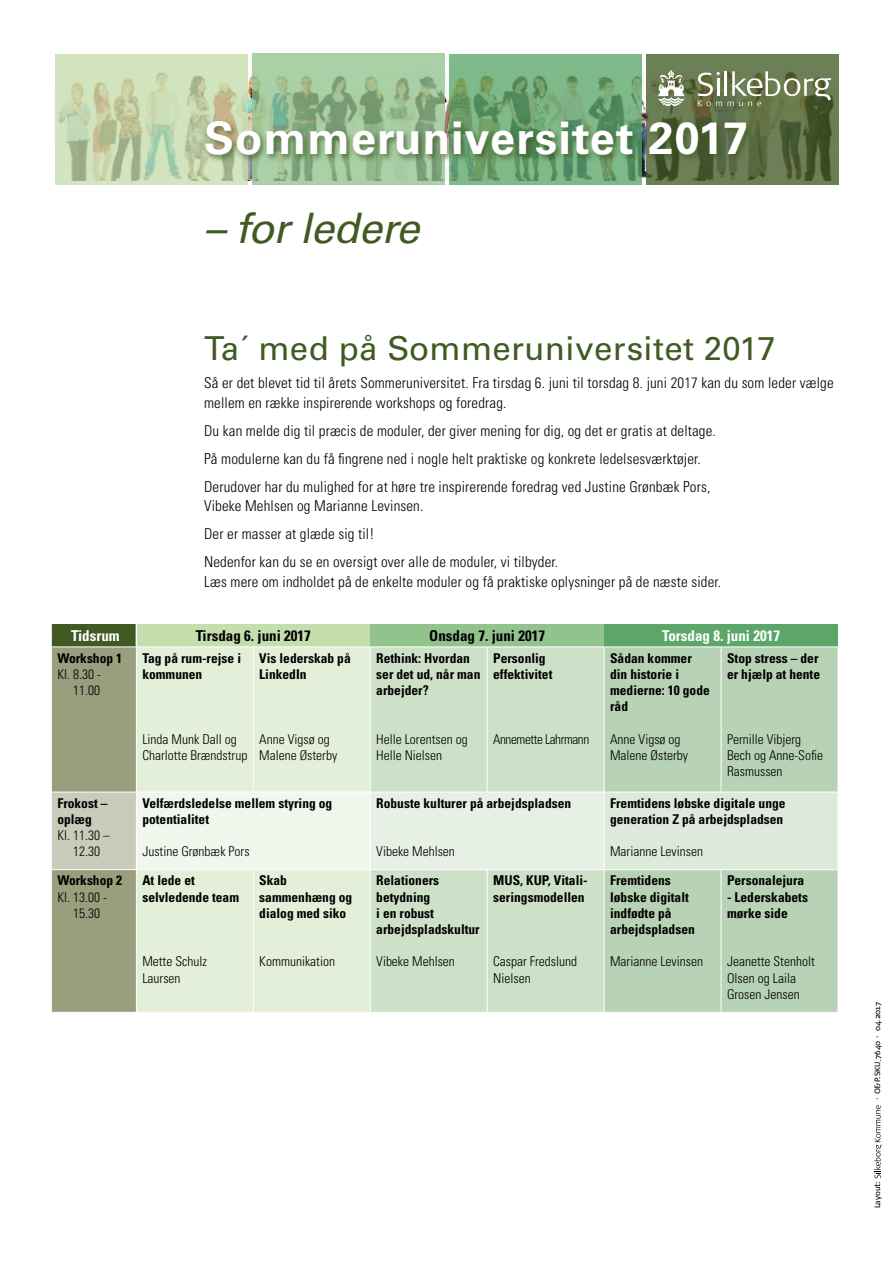
<style>
.page{position:relative;width:893px;height:1263px;background:#fff}
.page>*{position:absolute;margin:0;border:0;box-sizing:border-box;transform-origin:0 0}
.t1{font:700 45px "Univers LT Std";letter-spacing:.025em;color:#fff}
.t2{font:italic 42px "Univers LT Std";letter-spacing:-.02em;color:#415a24}
.t3{font:33px "Univers LT Std";letter-spacing:.01em;color:#415a24}
.t4{font:300 condensed 15px/28px "Univers LT Std";letter-spacing:.01em;color:#000}
.t5{font:700 condensed 15px "Univers LT Std";color:#000}
.t6{font:700 condensed 15px "Univers LT Std";color:#fff}
.t7{font:700 condensed 13.5px/16.2px "Univers LT Std";color:#000}
.t8{font:300 condensed 13.5px/16.2px "Univers LT Std";color:#000}
.t9{font:300 condensed 13.5px "Univers LT Std";letter-spacing:-.03em;color:#000}
.t10{font:7.65px "Signa Normal";letter-spacing:-.005em;color:#000}
</style>
<div class="page">
<svg style="left:55px;top:54px;width:193px;height:131px;background:#c7d7b0"></svg>
<svg style="left:252px;top:53px;width:193px;height:132px;background:#9dc197"></svg>
<svg style="left:449px;top:54px;width:193px;height:131px;background:#75ac7c"></svg>
<svg style="left:646px;top:54px;width:193px;height:131px;background:#607248"></svg>
<svg style="left:874px;top:1105px;width:8px;height:73px"></svg>
<hr style="left:725px;top:71px;width:2px;height:25px;background:#fff">
<svg style="left:728px;top:71px;width:103px;height:35px;background:#808d69"></svg>
<svg style="left:658px;top:70px;width:27px;height:36px"></svg>
<svg style="left:698px;top:72px;width:24px;height:34px"></svg>
<div style="left:204px;top:119px;width:550px;height:44px;background:#415a24;opacity:.75"></div>
<div style="left:136px;top:624px;width:234px;height:23px;background:#c5dead"></div>
<div style="left:370px;top:624px;width:234px;height:23px;background:#92c38d"></div>
<div style="left:604px;top:624px;width:234px;height:23px;background:#5ba668"></div>
<div style="left:137px;top:647px;width:233px;height:365px;background:#e3efd8"></div>
<div style="left:371px;top:647px;width:233px;height:365px;background:#cde1c8"></div>
<div style="left:605px;top:647px;width:233px;height:365px;background:#b7d2b4"></div>
<div style="left:136px;top:792px;width:234px;height:78px;background:#f1f7ec"></div>
<div style="left:370px;top:792px;width:234px;height:78px;background:#e7f0e4"></div>
<div style="left:604px;top:792px;width:234px;height:78px;background:#dde9db"></div>
<svg style="left:51px;top:624px;width:86px;height:388px;background:#9ea383"></svg>
<hr style="left:51px;top:646px;width:85px;height:1px;background:#fff">
<hr style="left:136px;top:646px;width:117px;height:1px;background:#fff">
<hr style="left:253px;top:646px;width:118px;height:1px;background:#fff">
<hr style="left:371px;top:646px;width:116px;height:1px;background:#fff">
<hr style="left:487px;top:646px;width:117px;height:1px;background:#fff">
<hr style="left:604px;top:646px;width:117px;height:1px;background:#fff">
<hr style="left:721px;top:646px;width:117px;height:1px;background:#fff">
<hr style="left:51px;top:647px;width:1px;height:145px;background:#fff">
<hr style="left:136px;top:647px;width:1px;height:145px;background:#fff">
<hr style="left:51px;top:792px;width:85px;height:1px;background:#fff">
<hr style="left:136px;top:792px;width:117px;height:1px;background:#fff">
<hr style="left:253px;top:792px;width:118px;height:1px;background:#fff">
<hr style="left:253px;top:647px;width:1px;height:145px;background:#fff">
<hr style="left:487px;top:647px;width:1px;height:145px;background:#fff">
<hr style="left:721px;top:647px;width:1px;height:145px;background:#fff">
<hr style="left:371px;top:792px;width:116px;height:1px;background:#fff">
<hr style="left:487px;top:792px;width:117px;height:1px;background:#fff">
<hr style="left:604px;top:792px;width:117px;height:1px;background:#fff">
<hr style="left:721px;top:792px;width:117px;height:1px;background:#fff">
<hr style="left:51px;top:792px;width:1px;height:77px;background:#fff">
<hr style="left:136px;top:792px;width:1px;height:77px;background:#fff">
<hr style="left:370px;top:792px;width:1px;height:77px;background:#fff">
<hr style="left:604px;top:792px;width:1px;height:77px;background:#fff">
<hr style="left:51px;top:869px;width:85px;height:1px;background:#fff">
<hr style="left:136px;top:869px;width:117px;height:1px;background:#fff">
<hr style="left:253px;top:869px;width:118px;height:1px;background:#fff">
<hr style="left:371px;top:869px;width:116px;height:1px;background:#fff">
<hr style="left:487px;top:869px;width:117px;height:1px;background:#fff">
<hr style="left:604px;top:869px;width:117px;height:1px;background:#fff">
<hr style="left:721px;top:869px;width:117px;height:1px;background:#fff">
<hr style="left:51px;top:870px;width:1px;height:142px;background:#fff">
<hr style="left:136px;top:870px;width:1px;height:142px;background:#fff">
<hr style="left:253px;top:870px;width:1px;height:142px;background:#fff">
<hr style="left:487px;top:870px;width:1px;height:142px;background:#fff">
<hr style="left:721px;top:870px;width:1px;height:142px;background:#fff">
<h1 class="t1" style="left:204px;top:112px;width:545px">Sommeruniversitet 2017</h1>
<h2 class="t2" style="left:204px;top:203px;width:217px">– for ledere</h2>
<h3 class="t3" style="left:204px;top:329px;width:573px">Ta´ med på Sommeruniversitet 2017</h3>
<p class="t4" style="left:204px;top:373px;width:631px;line-height:19.5px">Så er det blevet tid til årets Sommeruniversitet. Fra tirsdag 6. juni til torsdag 8. juni 2017 kan du som leder vælge mellem en række inspirerende workshops og foredrag.</p>
<p class="t4" style="left:204px;top:416px;width:513px">Du kan melde dig til præcis de moduler, der giver mening for dig, og det er gratis at deltage.<br>På modulerne kan du få fingrene ned i nogle helt praktiske og konkrete ledelsesværktøjer.<br>Derudover har du mulighed for at høre tre inspirerende foredrag ved Justine Grønbæk Pors,</p>
<p class="t4" style="left:204px;top:492px;width:355px">Vibeke Mehlsen og Marianne Levinsen.<br>Der er masser at glæde sig til!<br>Nedenfor kan du se en oversigt over alle de moduler, vi tilbyder.</p>
<p class="t4" style="left:204px;top:567px;width:519px">Læs mere om indholdet på de enkelte moduler og få praktiske oplysninger på de næste sider.</p>
<p class="t6" style="left:71px;top:626px;width:50px">Tidsrum</p>
<p class="t5" style="left:196px;top:626px;width:117px">Tirsdag 6. juni 2017</p>
<p class="t5" style="left:429px;top:626px;width:117px">Onsdag 7. juni 2017</p>
<p class="t6" style="left:662px;top:626px;width:120px">Torsdag 8. juni 2017</p>
<p class="t7" style="left:57px;top:650px;width:66px">Workshop 1</p>
<p class="t8" style="left:57px;top:666px;width:45px;text-align:right">Kl. 8.30 -<br>11.00</p>
<p class="t7" style="left:610px;top:650px;width:101px">Sådan kommer din historie i medierne: 10 gode råd</p>
<p class="t8" style="left:610px;top:731px;width:79px">Anne Vigsø og<br>Malene Østerby</p>
<p class="t7" style="left:142px;top:650px;width:100px">Tag på rum-rejse i kommunen</p>
<p class="t7" style="left:259px;top:650px;width:93px">Vis lederskab på<br>LinkedIn</p>
<p class="t7" style="left:727px;top:650px;width:95px">Stop stress – der er hjælp at hente</p>
<p class="t7" style="left:376px;top:650px;width:106px">Rethink: Hvordan ser det ud, når man arbejder?</p>
<p class="t8" style="left:376px;top:731px;width:93px">Helle Lorentsen og<br>Helle Nielsen</p>
<p class="t7" style="left:493px;top:650px;width:61px">Personlig effektivitet</p>
<p class="t9" style="left:493px;top:731px;width:98px">Annemette Lahrmann</p>
<p class="t8" style="left:727px;top:731px;width:97px">Pernille Vibjerg<br>Bech og Anne-Sofie<br>Rasmussen</p>
<p class="t8" style="left:142px;top:731px;width:106px">Linda Munk Dall og<br>Charlotte Brændstrup</p>
<p class="t8" style="left:259px;top:731px;width:79px">Anne Vigsø og<br>Malene Østerby</p>
<p class="t7" style="left:57px;top:795px;width:52px">Frokost – oplæg</p>
<p class="t8" style="left:57px;top:827px;width:54px;text-align:center">Kl. 11.30 –<br>12.30</p>
<p class="t7" style="left:57px;top:872px;width:66px">Workshop 2</p>
<p class="t8" style="left:73px;top:889px;width:35px;text-indent:-16px">Kl. 13.00 -<br>15.30</p>
<p class="t7" style="left:142px;top:795px;width:191px">Velfærdsledelse mellem styring og potentialitet</p>
<p class="t8" style="left:142px;top:843px;width:109px">Justine Grønbæk Pors</p>
<p class="t7" style="left:142px;top:872px;width:98px">At lede et selvledende team</p>
<p class="t8" style="left:142px;top:953px;width:66px">Mette Schulz<br>Laursen</p>
<p class="t7" style="left:259px;top:872px;width:94px">Skab sammenhæng og dialog med siko</p>
<p class="t8" style="left:259px;top:953px;width:77px">Kommunikation</p>
<p class="t7" style="left:376px;top:795px;width:196px">Robuste kulturer på arbejdspladsen</p>
<p class="t8" style="left:376px;top:843px;width:80px">Vibeke Mehlsen</p>
<p class="t7" style="left:610px;top:795px;width:177px">Fremtidens løbske digitale unge generation Z på arbejdspladsen</p>
<p class="t8" style="left:610px;top:843px;width:94px">Marianne Levinsen</p>
<p class="t7" style="left:376px;top:872px;width:105px">Relationers betydning<br>i en robust arbejdspladskultur</p>
<p class="t8" style="left:376px;top:953px;width:80px">Vibeke Mehlsen</p>
<p class="t7" style="left:493px;top:872px;width:96px">MUS, KUP, Vitali&shy;seringsmodellen</p>
<p class="t8" style="left:493px;top:953px;width:85px">Caspar Fredslund<br>Nielsen</p>
<p class="t7" style="left:610px;top:872px;width:86px">Fremtidens løbske digitalt indfødte på arbejdspladsen</p>
<p class="t8" style="left:610px;top:953px;width:94px">Marianne Levinsen</p>
<p class="t7" style="left:727px;top:872px;width:79px">Personalejura</p>
<p class="t7" style="left:727px;top:889px;width:82px">- Lederskabets mørke side</p>
<p class="t8" style="left:727px;top:953px;width:89px">Jeanette Stenholt<br>Olsen og Laila<br>Grosen Jensen</p>
<p class="t10" style="left:873px;top:1101px;width:100px;rotate:-90deg">· O&amp;P.SKU_7640 · 04.2017</p>
<p class="t10" style="left:873px;top:1208px;width:28px;rotate:-90deg">Layout:</p>
</div>
